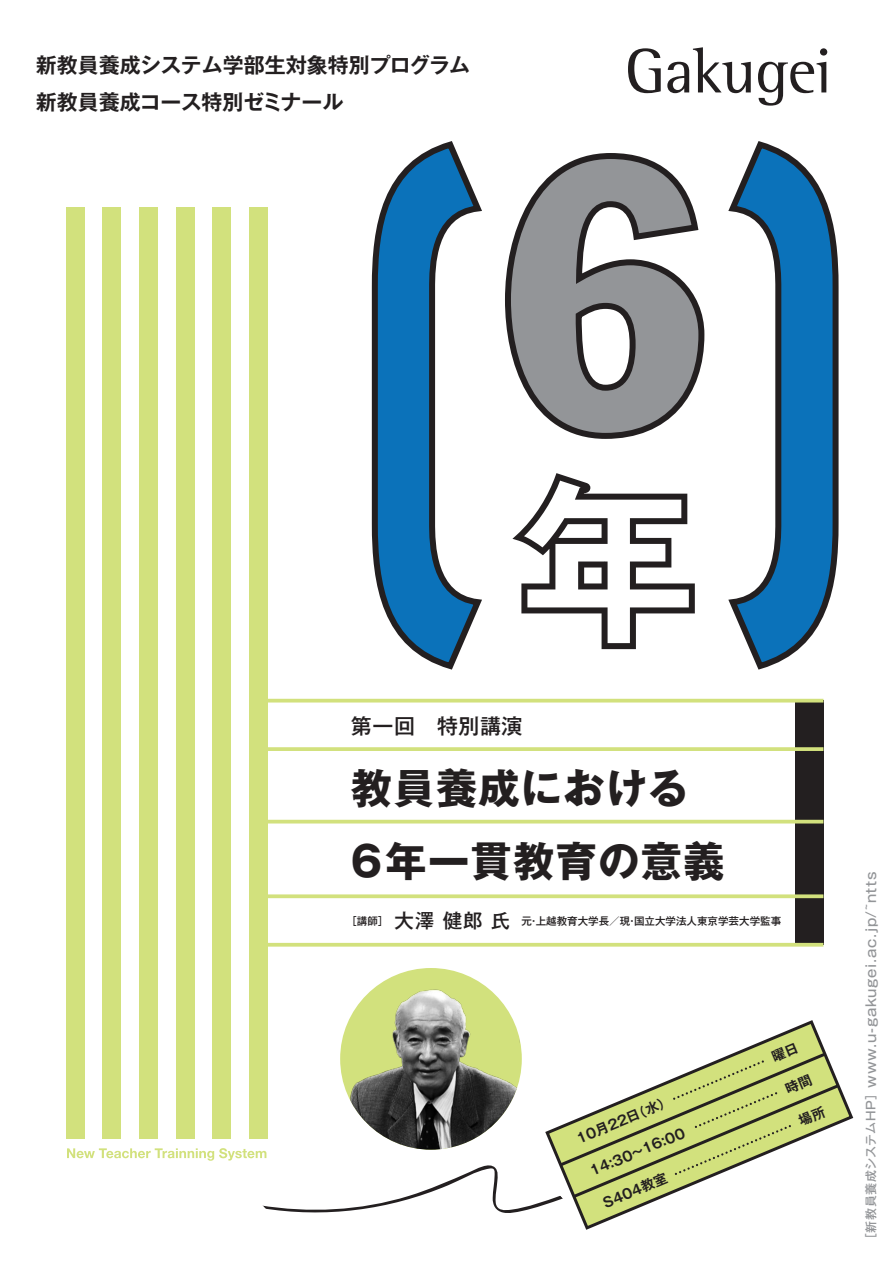
<style>
.page{position:relative;width:893px;height:1263px;background:#fff}
.page>*{position:absolute;margin:0;border:0;box-sizing:border-box;transform-origin:0 0}
.t1{font:700 41.4px/72.6px "Gothic MB101 Pro";letter-spacing:.025em;color:#231f20}
.t2{font:700 21px/36.8px "Gothic MB101 Pro De";color:#231f20}
.t3{font:500 21px "Gothic MB101 Pro";letter-spacing:.025em;color:#231f20}
.t4{font:500 13.5px "Gothic MB101 Pro";letter-spacing:.05em;color:#939598}
.t5{font:700 13.5px "Gothic MB101 Pro De";color:#231f20}
.t6{font:500 10.5px "Gothic MB101 Pro";color:#231f20}
.s1{font-size:19.5px}
.s2{font-size:18.75px}
.s3{font-size:12px}
</style>
<div class="page">
<div style="left:795px;top:701px;width:28px;height:244px;background:#231f20"></div>
<svg style="left:371px;top:141px;width:111px;height:529px"></svg>
<svg style="left:728px;top:141px;width:111px;height:529px"></svg>
<svg style="left:505px;top:153px;width:200px;height:286px"></svg>
<svg style="left:512px;top:473px;width:183px;height:176px"></svg>
<div style="left:66px;top:207px;width:19px;height:931px;background:#d2e17d"></div>
<div style="left:102px;top:207px;width:19px;height:931px;background:#d2e17d"></div>
<div style="left:139px;top:207px;width:19px;height:931px;background:#d2e17d"></div>
<div style="left:176px;top:207px;width:19px;height:931px;background:#d2e17d"></div>
<div style="left:212px;top:207px;width:19px;height:931px;background:#d2e17d"></div>
<div style="left:249px;top:207px;width:19px;height:931px;background:#d2e17d"></div>
<svg style="left:628px;top:48px;width:33px;height:45px"></svg>
<svg style="left:667px;top:47px;width:84px;height:46px"></svg>
<svg style="left:758px;top:48px;width:69px;height:58px"></svg>
<svg style="left:268px;top:747px;width:555px;height:4px;fill:#d2e17d"></svg>
<hr style="left:268px;top:699px;width:555px;height:3px;background:#d2e17d">
<svg style="left:268px;top:943px;width:555px;height:4px;fill:#d2e17d"></svg>
<svg style="left:268px;top:894px;width:555px;height:4px;fill:#d2e17d"></svg>
<hr style="left:268px;top:820px;width:555px;height:3px;background:#d2e17d">
<img style="left:341px;top:968px;width:179px;height:75px">
<svg style="left:584px;top:1020px;width:270px;height:210px"></svg>
<svg style="left:67px;top:1043px;width:775px;height:181px"></svg>
<h2 class="t2" style="left:36px;top:44px;width:436px">新教員養成システム学部生対象特別プログラム新教員養成コース特別ゼミナール</h2>
<h2 class="t3" style="left:351px;top:708px;width:173px">第一回　特別講演</h2>
<h1 class="t1" style="left:346px;top:747px;width:380px">教員養成における<br>６年一貫教育の意義</h1>
<p class="t6" style="left:346px;top:912px;width:436px">［講師］<span class="s1">大澤 健郎</span> <span class="s2">氏</span>　元・上越教育大学長／現・国立大学法人東京学芸大学監事</p>
<p class="t5" style="left:573px;top:1129px;width:103px;rotate:-23deg">10月22日（水）</p>
<p class="t5" style="left:586px;top:1161px;width:103px;rotate:-23deg">14:30～16:00</p>
<p class="t5" style="left:598px;top:1193px;width:71px;rotate:-23deg">Ｓ４０４教室</p>
<p class="t4" style="left:860px;top:1245px;width:375px;rotate:-90deg"><span class="s3">［新教員養成システムHP］</span>www.u-gakugei.ac.jp/̃ntts</p>
</div>
